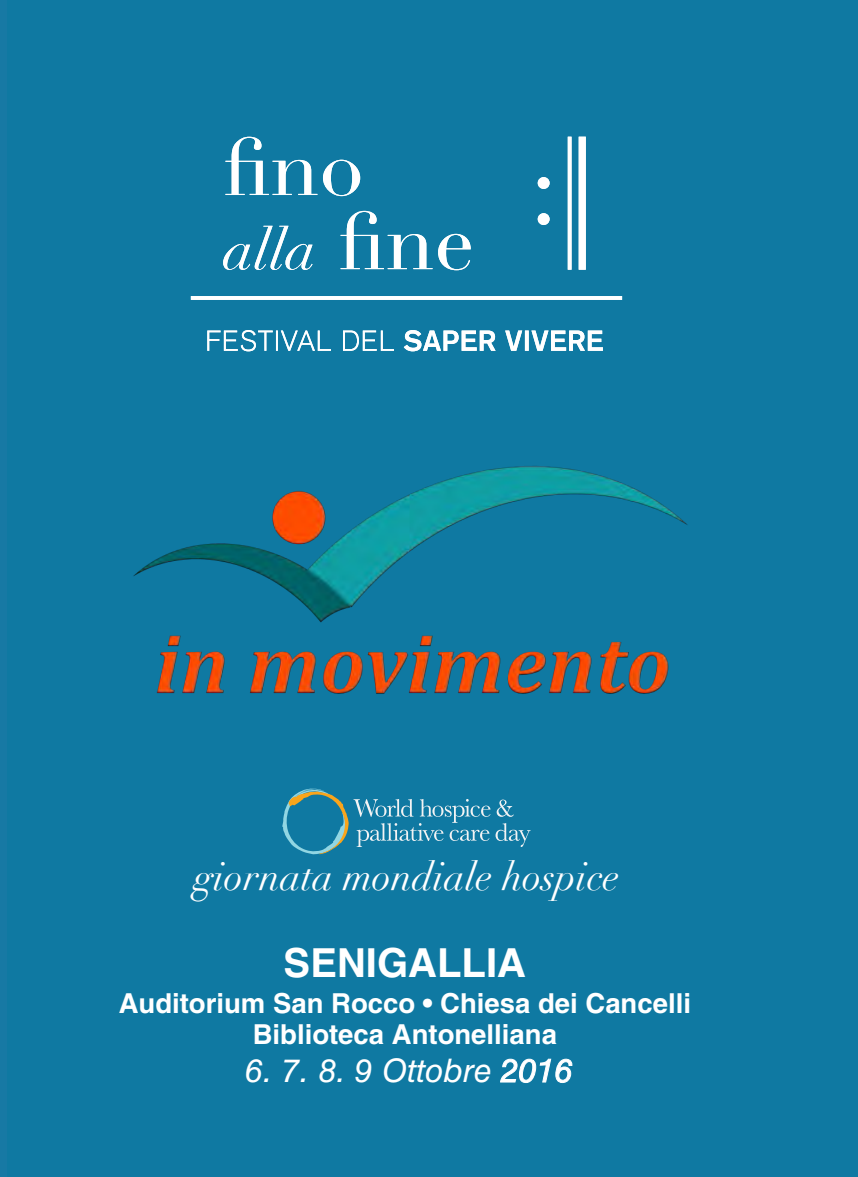
<style>
.page{position:relative;width:858px;height:1177px;background:#fff}
.page>*{position:absolute;margin:0;border:0;box-sizing:border-box;transform-origin:0 0}
.t1{font:700 40px "Helvetica LT Std";color:#fff}
.t2{font:italic 39px "Didot";color:#fff}
.t3{font:italic 32.5px "Helvetica LT Std";color:#fff}
.t4{font:700 27.5px/31.5px "Helvetica LT Std";color:#fff;text-align:center}
</style>
<div class="page">
<div style="left:8px;top:0;width:849px;height:1176px;background:#0f79a2"></div>
<svg style="left:191px;top:137px;width:431px;height:214px"></svg>
<svg style="left:225px;top:137px;width:360px;height:133px"></svg>
<svg style="left:282px;top:788px;width:248px;height:66px"></svg>
<img style="left:133px;top:466px;width:555px;height:228px">
<p class="t2" style="left:193px;top:852px;width:427px">giornata mondiale hospice</p>
<p class="t1" style="left:283px;top:938px;width:244px">SENIGALLIA</p>
<p class="t4" style="left:119px;top:987px;width:573px">Auditorium San Rocco • Chiesa dei Cancelli<br>Biblioteca Antonelliana</p>
<p class="t3" style="left:245px;top:1051px;width:329px">6. 7. 8. 9 Ottobre 2016</p>
</div>
